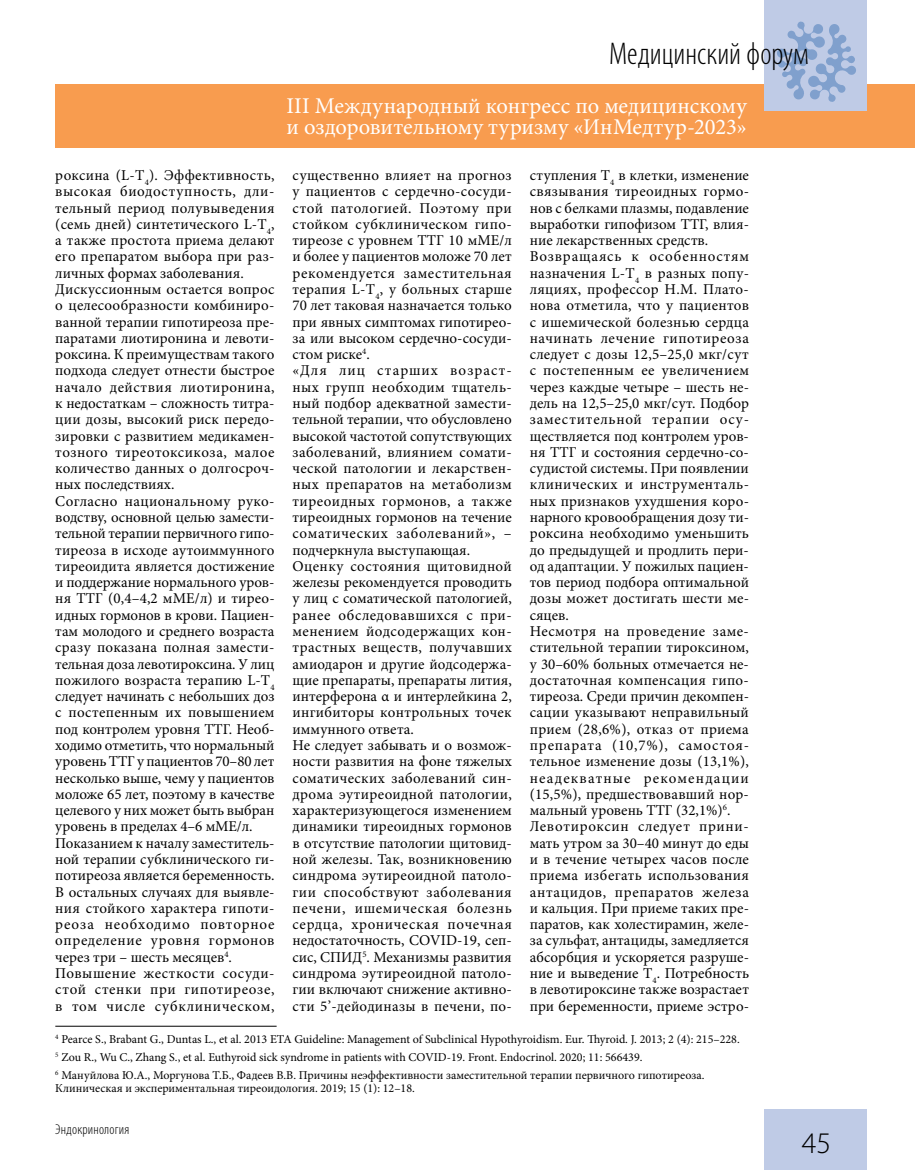
<style>
.page{position:relative;width:915px;height:1170px;background:#fff}
.page>*{position:absolute;margin:0;border:0;box-sizing:border-box;transform-origin:0 0}
.t1{font:300 condensed 31.5px "Myriad Pro";color:#000}
.t2{font:300 30px "Myriad Pro";color:#000}
.t3{font:22.5px/21px "Minion Pro";letter-spacing:.005em;color:#fff}
.t4{font:15px/16.4px "Minion Pro";letter-spacing:.01em;color:#000}
.t5{font:300 condensed 14.25px "Myriad Pro";letter-spacing:.015em;color:#000}
.t6{font:12px/17.7px "Minion Pro";color:#000}
</style>
<div class="page">
<div style="left:55px;top:84px;width:859px;height:63px;background:#f89c4f"></div>
<div style="left:764px;top:0;width:102px;height:111px;background:#bfcbe6"></div>
<div style="left:764px;top:1108px;width:102px;height:61px;background:#bfcbe6"></div>
<svg style="left:777px;top:22px;width:78px;height:80px"></svg>
<hr style="left:55px;top:1025px;width:221px;height:1px;background:#000">
<h1 class="t1" style="left:608px;top:35px;width:201px">Медицинский форум</h1>
<h3 class="t3" style="left:286px;top:95px;width:461px">III Международный конгресс по медицинскому и оздоровительному туризму «ИнМедтур-2023»</h3>
<p class="t4" style="left:55px;top:167px;width:221px">роксина (L-Т<sub>4</sub>). Эффективность, высокая биодоступность, дли&shy;тельный период полувыведения (семь дней) синтетического L-Т<sub>4</sub>, а также простота приема делают его препаратом выбора при раз&shy;личных формах заболевания.<br>Дискуссионным остается вопрос о целесообразности комбиниро&shy;ванной терапии гипотиреоза пре&shy;паратами лиотиронина и левоти&shy;роксина. К преимуществам такого подхода следует отнести быстрое начало действия лиотиронина, к недостаткам – сложность титра&shy;ции дозы, высокий риск передо&shy;зировки с развитием медикамен&shy;тозного тиреотоксикоза, малое количество данных о долгосроч&shy;ных последствиях.<br>Согласно национальному руко&shy;водству, основной целью замести&shy;тельной терапии первичного гипо&shy;тиреоза в исходе аутоиммунного тиреоидита является достижение и поддержание нормального уров&shy;ня ТТГ (0,4–4,2 мМЕ/л) и тирео&shy;идных гормонов в крови. Пациен&shy;там молодого и среднего возраста сразу показана полная замести&shy;тельная доза левотироксина. У лиц пожилого возраста терапию L-Т<sub>4 </sub>следует начинать с небольших доз с постепенным их повышением под контролем уровня ТТГ. Необ&shy;ходимо отметить, что нормальный уровень ТТГ у пациентов 70–80 лет несколько выше, чему у пациентов моложе 65 лет, поэтому в качестве целевого у них может быть выбран уровень в пределах 4–6 мМЕ/л.<br>Показанием к началу заместитель&shy;ной терапии субклинического ги&shy;потиреоза является беременность.<br>В остальных случаях для выявле&shy;ния стойкого характера гипоти&shy;реоза необходимо повторное определение уровня гормонов через три – шесть месяцев<sup>4</sup>.<br>Повышение жесткости сосуди&shy;стой стенки при гипотиреозе, в том числе субклиническом,</p>
<p class="t4" style="left:292px;top:167px;width:221px">существенно влияет на прогноз у пациентов с сердечно-сосуди&shy;стой патологией. Поэтому при стойком субклиническом гипо&shy;тиреозе с уровнем ТТГ 10 мМЕ/л и более у пациентов моложе 70 лет рекомендуется заместительная терапия L-Т<sub>4</sub>, у больных старше<br>70 лет таковая назначается только при явных симптомах гипотирео&shy;за или высоком сердечно-сосуди&shy;стом риске<sup>4</sup>.<br>«Для лиц старших возраст&shy;ных групп необходим тщатель&shy;ный подбор адекватной замести&shy;тельной терапии, что обусловлено высокой частотой сопутствующих заболеваний, влиянием сомати&shy;ческой патологии и лекарствен&shy;ных препаратов на метаболизм тиреоидных гормонов, а также тиреоидных гормонов на течение соматических заболеваний», – подчеркнула выступающая.<br>Оценку состояния щитовидной железы рекомендуется проводить у лиц с соматической патологией, ранее обследовавшихся с при&shy;менением йодсодержащих кон&shy;трастных веществ, получавших амиодарон и другие йодсодержа&shy;щие препараты, препараты лития, интерферона α и интерлейкина 2, ингибиторы контрольных точек иммунного ответа.<br>Не следует забывать и о возмож&shy;ности развития на фоне тяжелых соматических заболеваний син&shy;дрома эутиреоидной патологии, характеризующегося изменением динамики тиреоидных гормонов в отсутствие патологии щитовид&shy;ной железы. Так, возникновению синдрома эутиреоидной патоло&shy;гии способствуют заболевания печени, ишемическая болезнь сердца, хроническая почечная недостаточность, COVID-19, сеп&shy;сис, СПИД<sup>5</sup>. Механизмы развития синдрома эутиреоидной патоло&shy;гии включают снижение активно&shy;сти 5’-дейодиназы в печени, по-</p>
<p class="t4" style="left:529px;top:167px;width:221px">ступления Т<sub>4</sub> в клетки, изменение связывания тиреоидных гормо&shy;нов с белками плазмы, подавление выработки гипофизом ТТГ, влия&shy;ние лекарственных средств.<br>Возвращаясь к особенностям назначения L-Т<sub>4</sub> в разных попу&shy;ляциях, профессор Н.М. Плато&shy;нова отметила, что у пациентов с ишемической болезнью сердца начинать лечение гипотиреоза следует с дозы 12,5–25,0 мкг/сут с постепенным ее увеличением через каждые четыре – шесть не&shy;дель на 12,5–25,0 мкг/сут. Подбор заместительной терапии осу&shy;ществляется под контролем уров&shy;ня ТТГ и состояния сердечно-со&shy;судистой системы. При появлении клинических и инструменталь&shy;ных признаков ухудшения коро&shy;нарного кровообращения дозу ти&shy;роксина необходимо уменьшить до предыдущей и продлить пери&shy;од адаптации. У пожилых пациен&shy;тов период подбора оптимальной дозы может достигать шести ме&shy;сяцев.<br>Несмотря на проведение заме&shy;стительной терапии тироксином, у 30–60% больных отмечается не&shy;достаточная компенсация гипо&shy;тиреоза. Среди причин декомпен&shy;сации указывают неправильный прием (28,6%), отказ от приема препарата (10,7%), самостоя&shy;тельное изменение дозы (13,1%), неадекватные рекомендации (15,5%), предшествовавший нор&shy;мальный уровень ТТГ (32,1%)<sup>6</sup>.<br>Левотироксин следует прини&shy;мать утром за 30–40 минут до еды и в течение четырех часов после приема избегать использования антацидов, препаратов железа и кальция. При приеме таких пре&shy;паратов, как холестирамин, желе&shy;за сульфат, антациды, замедляется абсорбция и ускоряется разруше&shy;ние и выведение Т<sub>4</sub>. Потребность в левотироксине также возрастает при беременности, приеме эстро-</p>
<p class="t6" style="left:55px;top:1030px;width:685px"><sup>4</sup> Pearce S., Brabant G., Duntas L., et al. 2013 ETA Guideline: Management of Subclinical Hypothyroidism. Eur. Thyroid. J. 2013; 2 (4): 215–228.<br><sup>5</sup> Zou R., Wu C., Zhang S., et al. Euthyroid sick syndrome in patients with COVID-19. Front. Endocrinol. 2020; 11: 566439.<br><sup>6</sup> Мануйлова Ю.А., Моргунова Т.Б., Фадеев В.В. Причины неэффективности заместительной терапии первичного гипотиреоза.</p>
<p class="t6" style="left:55px;top:1079px;width:361px">Клиническая и экспериментальная тиреоидология. 2019; 15 (1): 12–18.</p>
<p class="t5" style="left:55px;top:1120px;width:76px">Эндокринология</p>
<h2 class="t2" style="left:801px;top:1126px;width:31px">45</h2>
</div>
